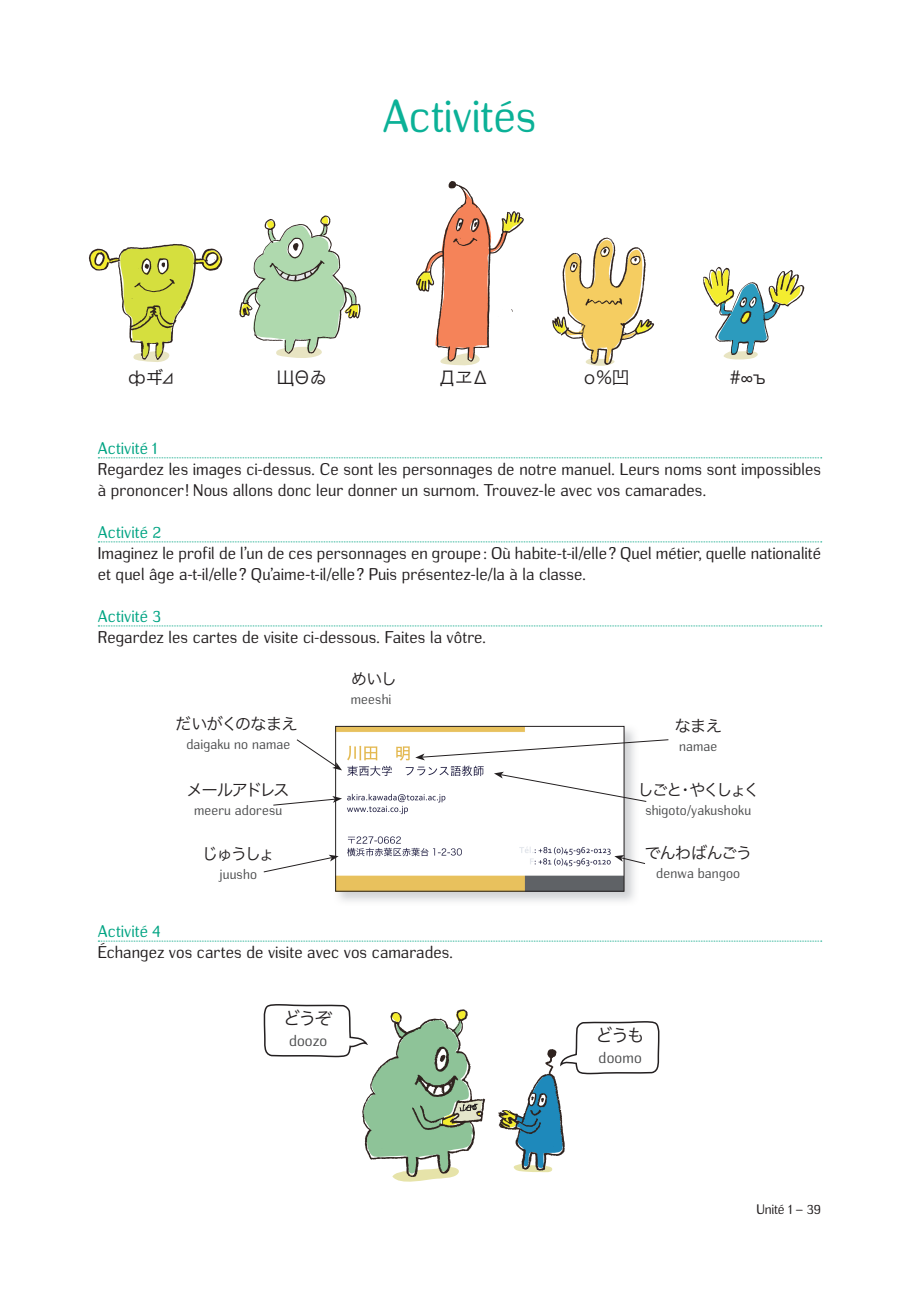
<style>
.page{position:relative;width:919px;height:1289px;background:#fff}
.page>*{position:absolute;margin:0;border:0;box-sizing:border-box;transform-origin:0 0}
.t1{font:45px "Headlight Bk";letter-spacing:.01em;color:#0bb197}
.t2{font:18px "Hira Kaku Pro N W3";letter-spacing:-.125em;color:#231f20}
.t3{font:17.7px "Hira Kaku Pro W3";letter-spacing:-.065em;color:#231f20}
.t4{font:16.5px/21px "Headlight Bk";letter-spacing:.005em;color:#231f20}
.t5{font:16.5px "Headlight Bk";letter-spacing:.02em;color:#00a483}
.t6{font:16.5px "Hira Kaku Pro N W3";letter-spacing:-.155em;color:#231f20}
.t7{font:16.5px "Hira Kaku Pro N W3";letter-spacing:-.06em;color:#231f20}
.t8{font:16.5px "Hira Kaku Pro N W3";letter-spacing:-.11em;color:#231f20}
.t9{font:16.5px "Hira Kaku Pro N W3";letter-spacing:-.08em;color:#231f20}
.t10{font:16.5px "Hira Kaku Pro N W3";letter-spacing:-.135em;color:#231f20}
.t11{font:16.35px "Hira Kaku Pro W3";color:#231f20}
.t12{font:15px "Headlight Bk";letter-spacing:.01em;color:#4b4c4d}
.t13{font:13.5px "Headlight Bk";letter-spacing:.015em;color:#4b4c4d}
.t14{font:13.5px "Headlight Bk";color:#231f20}
</style>
<div class="page">
<svg style="left:98px;top:457px;width:723px;height:1px"></svg>
<svg style="left:98px;top:541px;width:723px;height:1px"></svg>
<svg style="left:98px;top:625px;width:723px;height:1px"></svg>
<img style="left:335px;top:725px;width:300px;height:177px">
<img style="left:337px;top:728px;width:285px;height:161px">
<div style="left:335px;top:726px;width:289px;height:165px;border:1px solid #231f20"></div>
<svg style="left:98px;top:940px;width:723px;height:1px"></svg>
<img style="left:239px;top:215px;width:122px;height:143px">
<img style="left:416px;top:181px;width:108px;height:185px">
<img style="left:552px;top:237px;width:103px;height:129px">
<img style="left:88px;top:244px;width:135px;height:118px">
<img style="left:703px;top:267px;width:102px;height:92px">
<svg style="left:263px;top:854px;width:75px;height:18px"></svg>
<svg style="left:296px;top:738px;width:46px;height:32px"></svg>
<svg style="left:415px;top:739px;width:254px;height:21px"></svg>
<svg style="left:494px;top:771px;width:153px;height:31px"></svg>
<svg style="left:614px;top:855px;width:31px;height:9px"></svg>
<svg style="left:273px;top:796px;width:69px;height:10px"></svg>
<svg style="left:570px;top:1021px;width:90px;height:54px"></svg>
<img style="left:498px;top:1049px;width:72px;height:124px">
<svg style="left:263px;top:1004px;width:219px;height:178px"></svg>
<h1 class="t1" style="left:382px;top:89px;width:155px">Activités</h1>
<p class="t3" style="left:128px;top:362px;width:46px">фヸ⊿</p>
<p class="t3" style="left:277px;top:362px;width:52px">ЩΘゐ</p>
<p class="t3" style="left:438px;top:362px;width:52px">ДヱΔ</p>
<p class="t3" style="left:580px;top:362px;width:50px">о%凹</p>
<p class="t3" style="left:729px;top:362px;width:41px">#∞ъ</p>
<p class="t5" style="left:98px;top:438px;width:61px">Activité 1</p>
<p class="t4" style="left:98px;top:458px;width:724px">Regardez les images ci-dessus. Ce sont les personnages de notre manuel. Leurs noms sont impossibles à prononcer ! Nous allons donc leur donner un surnom. Trouvez-le avec vos camarades.</p>
<p class="t5" style="left:98px;top:522px;width:65px">Activité 2</p>
<p class="t4" style="left:98px;top:542px;width:724px">Imaginez le profil de l’un de ces personnages en groupe : Où habite-t-il/elle ? Quel métier, quelle nationalité et quel âge a-t-il/elle ? Qu’aime-t-il/elle ? Puis présentez-le/la à la classe.</p>
<p class="t5" style="left:98px;top:606px;width:65px">Activité 3</p>
<p class="t4" style="left:98px;top:626px;width:389px">Regardez les cartes de visite ci-dessous. Faites la vôtre.</p>
<p class="t7" style="left:175px;top:709px;width:124px">だいがくのなまえ</p>
<p class="t13" style="left:186px;top:736px;width:105px">daigaku no namae</p>
<p class="t10" style="left:186px;top:774px;width:105px">メールアドレス</p>
<p class="t13" style="left:194px;top:802px;width:90px">meeru adoresu</p>
<p class="t8" style="left:202px;top:838px;width:75px">じゅうしょ</p>
<p class="t13" style="left:219px;top:866px;width:39px">juusho</p>
<p class="t11" style="left:351px;top:664px;width:48px">めいし</p>
<p class="t13" style="left:351px;top:691px;width:42px">meeshi</p>
<p class="t5" style="left:98px;top:921px;width:64px">Activité 4</p>
<p class="t4" style="left:98px;top:941px;width:356px">Échangez vos cartes de visite avec vos camarades.</p>
<p class="t8" style="left:674px;top:711px;width:49px">なまえ</p>
<p class="t13" style="left:679px;top:738px;width:40px">namae</p>
<p class="t6" style="left:637px;top:774px;width:124px">しごと・やくしょく</p>
<p class="t13" style="left:645px;top:802px;width:107px">shigoto/yakushoku</p>
<p class="t9" style="left:644px;top:837px;width:109px">でんわばんごう</p>
<p class="t13" style="left:656px;top:864px;width:86px">denwa bangoo</p>
<p class="t2" style="left:283px;top:1002px;width:51px">どうぞ</p>
<p class="t12" style="left:289px;top:1031px;width:40px">doozo</p>
<p class="t2" style="left:595px;top:1019px;width:51px">どうも</p>
<p class="t12" style="left:598px;top:1048px;width:45px">doomo</p>
<p class="t14" style="left:756px;top:1201px;width:66px">Unité 1 – 39</p>
</div>
